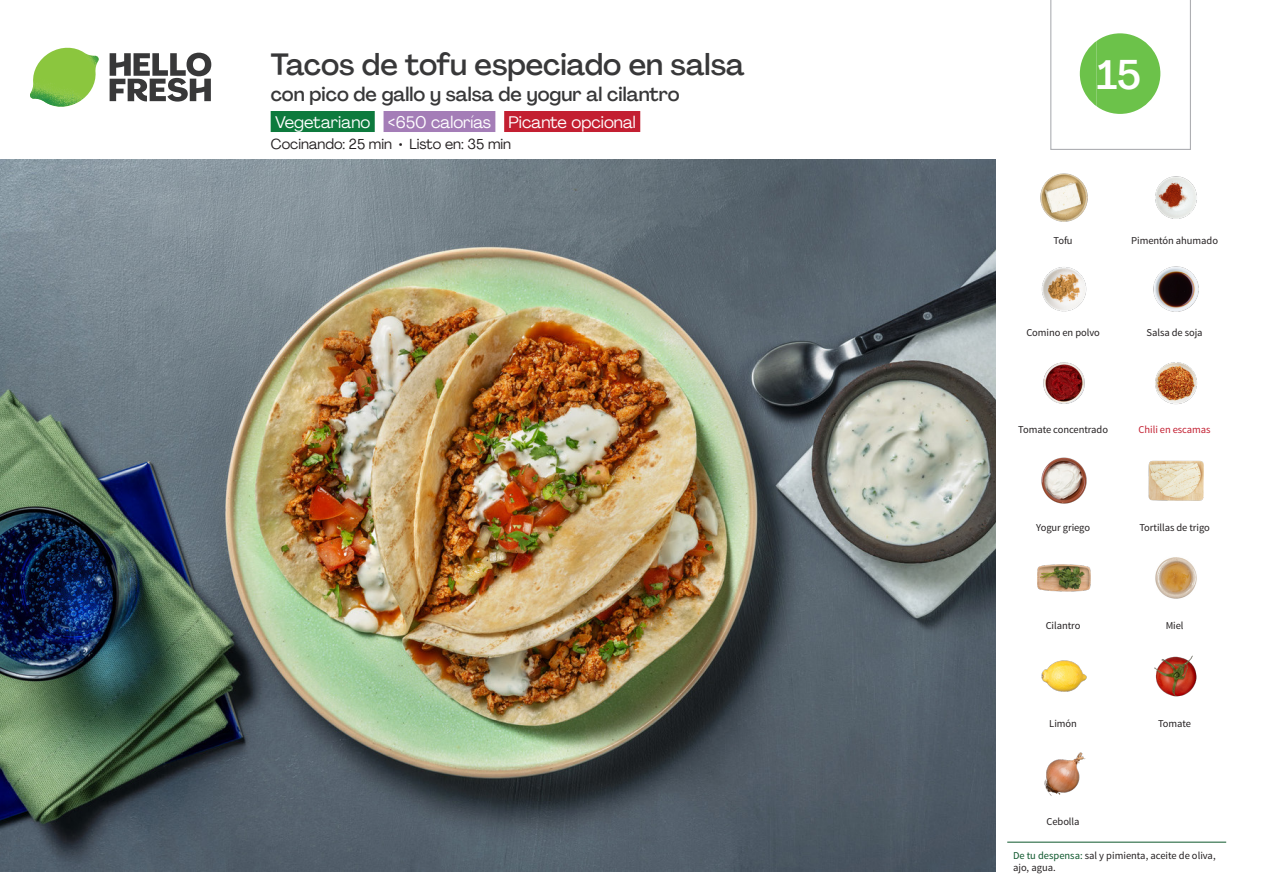
<style>
.page{position:relative;width:1263px;height:893px;background:#fff}
.page>*{position:absolute;margin:0;border:0;box-sizing:border-box;transform-origin:0 0}
._24_Recipe_Nr_Bag{font:500 40.5px "Agrandir";color:#fff}
._15_Titel_UK{font:500 30px "Agrandir";color:#383839}
._15_Titel_UK-2{font:500 19.5px "Agrandir";color:#383839}
._02_Box_Type{font:16.5px "Agrandir";color:#fff}
._02_Box_Type-2{font:14.25px "Agrandir";color:#231f20}
._18_FRONT_ingredients_UK{font:10.5px/12px "Source Sans Pro";letter-spacing:-.005em;color:#231f20}
._18_FRONT_ingredients_UK-2{font:10.5px "Source Sans Pro";letter-spacing:-.005em;color:#c31f31}
.s1{color:#0e572c}
</style>
<div class="page">
<svg style="left:110px;top:53px;width:101px;height:49px"></svg>
<img style="left:30px;top:48px;width:69px;height:59px">
<img style="left:0;top:159px;width:995px;height:713px">
<div style="left:271px;top:111px;width:104px;height:21px;background:#0d7a3d"></div>
<div style="left:383px;top:111px;width:112px;height:21px;background:#a47db7"></div>
<div style="left:504px;top:111px;width:136px;height:21px;background:#c31f31"></div>
<img style="left:1040px;top:173px;width:48px;height:49px">
<img style="left:1155px;top:176px;width:42px;height:43px">
<img style="left:1153px;top:266px;width:46px;height:46px">
<img style="left:1041px;top:267px;width:46px;height:45px">
<img style="left:1155px;top:362px;width:42px;height:43px">
<img style="left:1043px;top:362px;width:42px;height:42px">
<img style="left:1148px;top:460px;width:55px;height:41px">
<img style="left:1041px;top:457px;width:46px;height:47px">
<img style="left:1155px;top:557px;width:42px;height:42px">
<img style="left:1037px;top:564px;width:54px;height:28px">
<img style="left:1154px;top:655px;width:43px;height:42px">
<img style="left:1041px;top:660px;width:46px;height:32px">
<hr style="left:1007px;top:842px;width:219px;height:1px;background:#0e572c">
<img style="left:1044px;top:752px;width:42px;height:44px">
<svg style="left:1050px;top:0;width:141px;height:150px"></svg>
<p class="_15_Titel_UK" style="left:271px;top:46px;width:476px">Tacos de tofu especiado en salsa</p>
<p class="_15_Titel_UK-2" style="left:271px;top:82px;width:410px">con pico de gallo y salsa de yogur al cilantro</p>
<p class="_02_Box_Type" style="left:275px;top:112px;width:362px">Vegetariano &lt;650 calorías Picante opcional</p>
<p class="_02_Box_Type-2" style="left:271px;top:135px;width:242px">Cocinando: 25 min • Listo en: 35 min</p>
<p class="_24_Recipe_Nr_Bag" style="left:1097px;top:50px;width:46px">15</p>
<p class="_18_FRONT_ingredients_UK" style="left:1053px;top:235px;width:21px">Tofu</p>
<p class="_18_FRONT_ingredients_UK" style="left:1131px;top:235px;width:88px">Pimentón ahumado</p>
<p class="_18_FRONT_ingredients_UK" style="left:1026px;top:326px;width:75px">Comino en polvo</p>
<p class="_18_FRONT_ingredients_UK" style="left:1146px;top:326px;width:58px">Salsa de soja</p>
<p class="_18_FRONT_ingredients_UK" style="left:1018px;top:424px;width:91px">Tomate concentrado</p>
<p class="_18_FRONT_ingredients_UK-2" style="left:1138px;top:423px;width:74px">Chili en escamas</p>
<p class="_18_FRONT_ingredients_UK" style="left:1036px;top:522px;width:55px">Yogur griego</p>
<p class="_18_FRONT_ingredients_UK" style="left:1139px;top:522px;width:72px">Tortillas de trigo</p>
<p class="_18_FRONT_ingredients_UK" style="left:1046px;top:620px;width:36px">Cilantro</p>
<p class="_18_FRONT_ingredients_UK" style="left:1166px;top:620px;width:19px">Miel</p>
<p class="_18_FRONT_ingredients_UK" style="left:1049px;top:717px;width:29px">Limón</p>
<p class="_18_FRONT_ingredients_UK" style="left:1158px;top:717px;width:35px">Tomate</p>
<p class="_18_FRONT_ingredients_UK" style="left:1046px;top:815px;width:35px">Cebolla</p>
<p class="_18_FRONT_ingredients_UK" style="left:1013px;top:849px;width:204px"><span class="s1">De tu despensa:</span> sal y pimienta, aceite de oliva, ajo, agua.</p>
</div>
